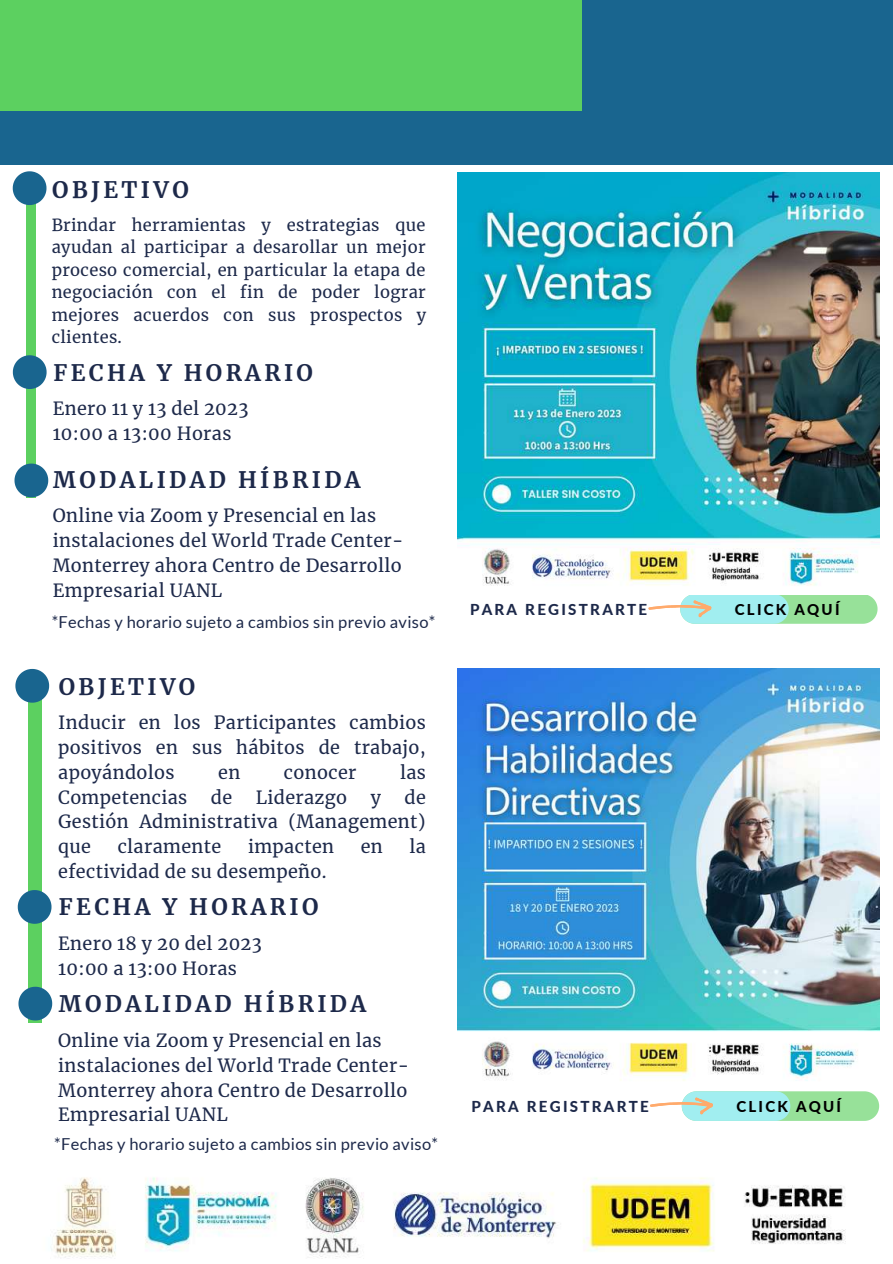
<style>
.page{position:relative;width:893px;height:1264px;background:#fff}
.page>*{position:absolute;margin:0;border:0;box-sizing:border-box;transform-origin:0 0}
.t1{font:700 22.5px "Merriweather";letter-spacing:.15em;color:#1d294a}
.t2{font:18px/24.8px "Merriweather";letter-spacing:.02em;color:#1d294a}
.t3{font:16.5px/22.5px "Merriweather";letter-spacing:.02em;color:#1d294a;text-align:justify}
.t4{font:16.5px "Lato";letter-spacing:.02em;color:#1d294a}
.t5{font:800 15.15px "Lato";letter-spacing:.15em;color:#1d294a}
.t6{font:800 15px "Lato";letter-spacing:.15em;color:#000}
</style>
<div class="page">
<div style="left:0;top:0;width:892px;height:164px;background:#19658f"></div>
<div style="left:0;top:0;width:581px;height:110px;background:#5cd060"></div>
<img style="left:51px;top:1177px;width:795px;height:81px">
<div style="left:26px;top:181px;width:9px;height:317px;background:#5cd060"></div>
<svg style="left:13px;top:171px;width:33px;height:34px"></svg>
<svg style="left:13px;top:355px;width:34px;height:34px"></svg>
<svg style="left:648px;top:595px;width:229px;height:28px;background:#aee8cb"></svg>
<svg style="left:15px;top:463px;width:33px;height:34px"></svg>
<div style="left:29px;top:679px;width:12px;height:343px;background:#5cd060"></div>
<svg style="left:15px;top:669px;width:34px;height:33px"></svg>
<svg style="left:18px;top:890px;width:33px;height:33px"></svg>
<svg style="left:650px;top:1091px;width:229px;height:29px;background:#afe9cb"></svg>
<svg style="left:18px;top:986px;width:34px;height:34px"></svg>
<img style="left:457px;top:172px;width:422px;height:414px">
<img style="left:457px;top:669px;width:422px;height:412px">
<p class="t1" style="left:52px;top:176px;width:138px">OBJETIVO</p>
<p class="t3" style="left:52px;top:213px;width:376px">Brindar herramientas y estrategias que ayudan al participar a desarollar un mejor proceso comercial, en particular la etapa de negociación con el fin de poder lograr mejores acuerdos con sus prospectos y clientes.</p>
<p class="t1" style="left:53px;top:358px;width:261px">FECHA Y HORARIO</p>
<p class="t2" style="left:53px;top:396px;width:197px">Enero 11 y 13 del 2023<br>10:00 a 13:00 Horas</p>
<p class="t1" style="left:53px;top:465px;width:309px">MODALIDAD HÍBRIDA</p>
<p class="t2" style="left:53px;top:503px;width:352px">Online via Zoom y Presencial en las instalaciones del World Trade Center-<br>Monterrey ahora Centro de Desarrollo<br>Empresarial UANL</p>
<p class="t4" style="left:52px;top:611px;width:385px">*Fechas y horario sujeto a cambios sin previo aviso*</p>
<p class="t1" style="left:59px;top:672px;width:138px">OBJETIVO</p>
<p class="t2" style="left:58px;top:710px;width:369px;text-align:justify">Inducir en los Participantes cambios positivos en sus hábitos de trabajo, apoyándolos</p>
<p class="t2" style="left:218px;top:760px;width:24px">en</p>
<p class="t2" style="left:284px;top:760px;width:74px">conocer</p>
<p class="t2" style="left:400px;top:760px;width:27px">las</p>
<p class="t2" style="left:58px;top:784px;width:131px">Competencias</p>
<p class="t2" style="left:211px;top:784px;width:23px">de</p>
<p class="t2" style="left:256px;top:784px;width:93px">Liderazgo</p>
<p class="t2" style="left:371px;top:784px;width:12px">y</p>
<p class="t2" style="left:58px;top:784px;width:369px;text-align:justify;text-indent:346px">de Gestión Administrativa (Management) que</p>
<p class="t2" style="left:118px;top:834px;width:105px">claramente</p>
<p class="t2" style="left:248px;top:834px;width:88px">impacten</p>
<p class="t2" style="left:361px;top:834px;width:24px">en</p>
<p class="t2" style="left:409px;top:834px;width:18px">la</p>
<p class="t2" style="left:58px;top:859px;width:270px">efectividad de su desempeño.</p>
<p class="t1" style="left:59px;top:893px;width:261px">FECHA Y HORARIO</p>
<p class="t2" style="left:58px;top:931px;width:205px">Enero 18 y 20 del 2023<br>10:00 a 13:00 Horas</p>
<p class="t1" style="left:59px;top:990px;width:309px">MODALIDAD HÍBRIDA</p>
<p class="t2" style="left:58px;top:1028px;width:352px">Online via Zoom y Presencial en las instalaciones del World Trade Center-<br>Monterrey ahora Centro de Desarrollo<br>Empresarial UANL</p>
<p class="t4" style="left:54px;top:1133px;width:385px">*Fechas y horario sujeto a cambios sin previo aviso*</p>
<p class="t5" style="left:470px;top:599px;width:179px">PARA REGISTRARTE</p>
<p class="t6" style="left:734px;top:600px;width:106px">CLICK AQUÍ</p>
<p class="t5" style="left:471px;top:1096px;width:179px">PARA REGISTRARTE</p>
<p class="t6" style="left:736px;top:1096px;width:106px">CLICK AQUÍ</p>
</div>
